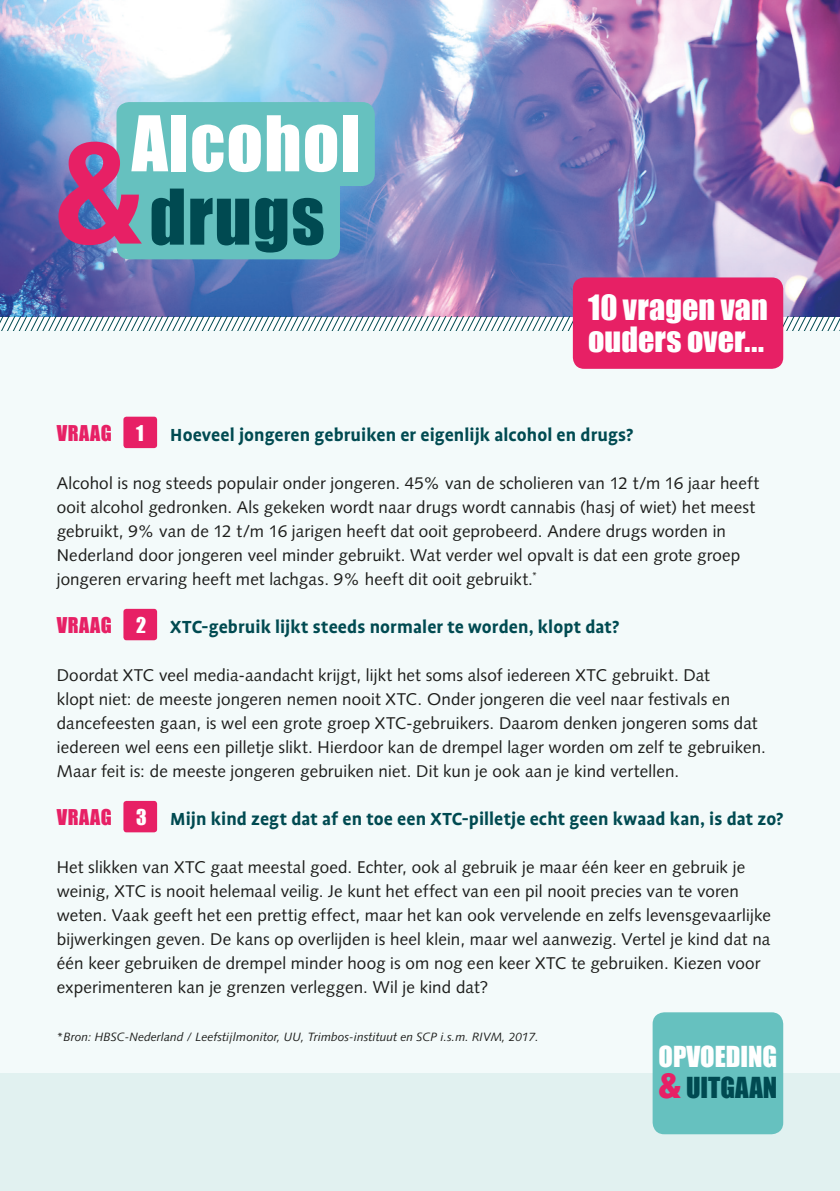
<style>
.page{position:relative;width:840px;height:1191px;background:#fff}
.page>*{position:absolute;margin:0;border:0;box-sizing:border-box;transform-origin:0 0}
.Kopje{font:700 condensed 142.6px "Helvetica Neue";color:#e72065}
.Kopje-2{font:70.8px "Impact";letter-spacing:.02em;color:#fff}
.Kopje-3{font:70.8px "Impact";letter-spacing:.02em;color:#004a51}
.Kopje-4{font:32px "Impact";color:#fff}
.t1{font:26.6px "Impact";color:#fff}
.t2{font:26.6px "Impact";color:#004a51}
.Brood{font:700 20px "Profile OT";letter-spacing:.005em;color:#004a51}
.Brood-2{font:20px "Impact";letter-spacing:.025em;color:#e72065}
.Brood-3{font:17px/24px "Syntax LT Std";letter-spacing:.01em;color:#1d1d1b}
.Brood-4{font:italic 12px "Syntax LT Std";color:#1d1d1b}
.s1{color:#fff}
.s2{font-family:"Impact";font-weight:400;color:#e72065}
.s3{font-family:"Impact";font-weight:400;color:#fff}
.s4{font-style:normal}
.s5{font-family:"Helvetica Neue";font-weight:900;font-stretch:condensed;font-size:34.8px;color:#e72065}
</style>
<div class="page">
<div style="left:0;top:330px;width:839px;height:861px;background:#f3fafa"></div>
<img style="left:1px;top:0;width:838px;height:316px">
<img style="left:0;top:0;width:1px;height:316px">
<div style="left:0;top:1073px;width:839px;height:118px;background:#e1f1f0"></div>
<div style="left:123px;top:801px;width:34px;height:31px;background:#e72065;border-radius:3px"></div>
<div style="left:116px;top:178px;width:224px;height:81px;background:#66c1bf"></div>
<div style="left:116px;top:102px;width:258px;height:84px;background:#66c1bf;border-radius:13px"></div>
<div style="left:123px;top:417px;width:34px;height:31px;background:#e72065;border-radius:3px"></div>
<div style="left:123px;top:609px;width:34px;height:31px;background:#e72065;border-radius:3px"></div>
<svg style="left:0;top:316px;width:839px;height:14px"></svg>
<div style="left:652px;top:1012px;width:130px;height:122px;background:#66c1bf;border-radius:12px"></div>
<div style="left:572px;top:277px;width:210px;height:92px;background:#e72065;border-radius:11px"></div>
<p class="Kopje-2" style="left:132px;top:89px;width:230px">Alcohol</p>
<p class="Kopje" style="left:57px;top:74px;width:86px">&amp;</p>
<p class="Kopje-3" style="left:149px;top:162px;width:177px">drugs</p>
<p class="Kopje-4" style="left:588px;top:282px;width:181px">10 vragen van</p>
<p class="Kopje-4" style="left:588px;top:314px;width:177px">ouders over...</p>
<p class="Brood-2" style="left:57px;top:417px;width:88px">VRAAG <span class="s1">1</span></p>
<p class="Brood" style="left:170px;top:424px;width:464px">Hoeveel jongeren gebruiken er eigenlijk alcohol en drugs?</p>
<p class="Brood-3" style="left:57px;top:471px;width:703px">Alcohol is nog steeds populair onder jongeren. 45% van de scholieren van 12 t/m 16 jaar heeft ooit alcohol gedronken. Als gekeken wordt naar drugs wordt cannabis (hasj of wiet) het meest gebruikt, 9% van de 12 t/m 16 jarigen heeft dat ooit geprobeerd. Andere drugs worden in Nederland door jongeren veel minder gebruikt. Wat verder wel opvalt is dat een grote groep jongeren ervaring heeft met lachgas. 9% heeft dit ooit gebruikt.<sup>*</sup></p>
<p class="Brood" style="left:57px;top:616px;width:563px"><span class="s2">VRAAG</span> <span class="s3">2</span> XTC-gebruik lijkt steeds normaler te worden, klopt dat?</p>
<p class="Brood-3" style="left:57px;top:663px;width:710px">Doordat XTC veel media-aandacht krijgt, lijkt het soms alsof iedereen XTC gebruikt. Dat<br>klopt niet: de meeste jongeren nemen nooit XTC. Onder jongeren die veel naar festivals en dancefeesten gaan, is wel een grote groep XTC-gebruikers. Daarom denken jongeren soms dat iedereen wel eens een pilletje slikt. Hierdoor kan de drempel lager worden om zelf te gebruiken.<br>Maar feit is: de meeste jongeren gebruiken niet. Dit kun je ook aan je kind vertellen.</p>
<p class="Brood" style="left:57px;top:808px;width:727px"><span class="s2">VRAAG</span> <span class="s3">3</span> Mijn kind zegt dat af en toe een XTC-pilletje echt geen kwaad kan, is dat zo?</p>
<p class="Brood-3" style="left:57px;top:855px;width:715px">Het slikken van XTC gaat meestal goed. Echter, ook al gebruik je maar één keer en gebruik je weinig, XTC is nooit helemaal veilig. Je kunt het effect van een pil nooit precies van te voren weten. Vaak geeft het een prettig effect, maar het kan ook vervelende en zelfs levensgevaarlijke bijwerkingen geven. De kans op overlijden is heel klein, maar wel aanwezig. Vertel je kind dat na één keer gebruiken de drempel minder hoog is om nog een keer XTC te gebruiken. Kiezen voor experimenteren kan je grenzen verleggen. Wil je kind dat?</p>
<p class="Brood-4" style="left:57px;top:1030px;width:483px"><span class="s4">*</span>Bron: HBSC-Nederland / Leefstijlmonitor, UU, Trimbos-instituut en SCP i.s.m. RIVM, 2017.</p>
<p class="t1" style="left:658px;top:1036px;width:120px">OPVOEDING</p>
<p class="t2" style="left:659px;top:1066px;width:119px"><span class="s5">&amp;</span> UITGAAN</p>
</div>
